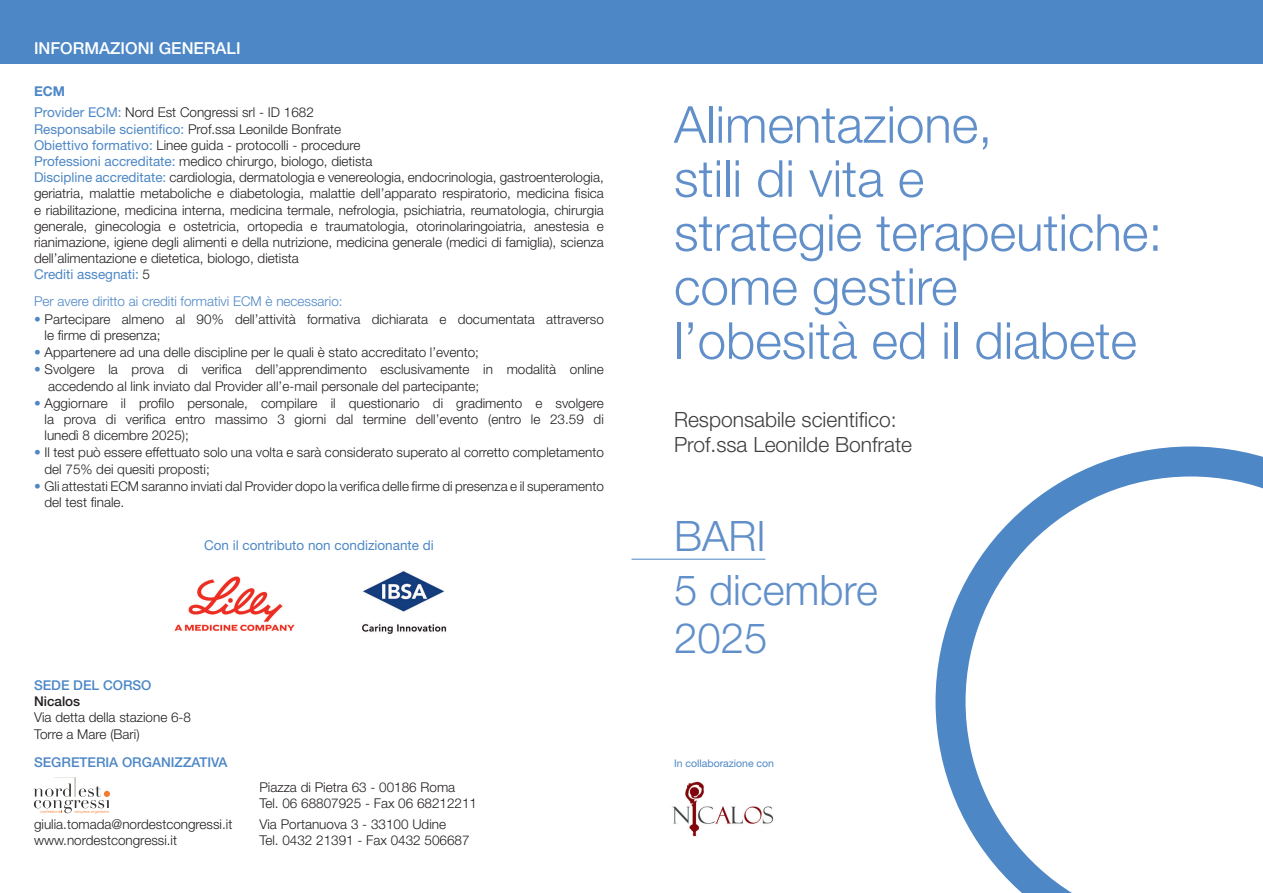
<style>
.page{position:relative;width:1263px;height:893px;background:#fff}
.page>*{position:absolute;margin:0;border:0;box-sizing:border-box;transform-origin:0 0}
.t1{font:300 51px/54px "Helvetica Neue LT Std";color:#618fca}
.t2{font:300 42px/54px "Helvetica Neue LT Std";color:#618fca}
.t3{font:300 21px/25.2px "Helvetica Neue LT Std";color:#3e3e3f}
.t4{font:500 16.5px "Helvetica Neue LT Std";color:#fff}
.t5{font:300 13.5px/16.2px "Helvetica Neue LT Std";color:#231f20}
.t6{font:300 13.5px "Helvetica Neue LT Std";color:#4d87c6}
.t7{font:500 13.5px "Helvetica Neue LT Std";color:#4d87c6}
.t8{font:13.5px "Helvetica Neue LT Std";color:#4d87c6}
.t9{font:500 13.5px "Helvetica Neue LT Std";color:#231f20}
.t10{font:10.5px "Helvetica Neue LT Std";color:#4d87c6}
.s1{font-weight:700;color:#4d87c6}
.s2{font-weight:400;color:#4d87c6}
.s3{color:#4d87c6}
</style>
<div class="page">
<svg style="left:33px;top:777px;width:77px;height:36px"></svg>
<svg style="left:935px;top:446px;width:328px;height:447px"></svg>
<div style="left:0;top:0;width:1263px;height:64px;background:#4d87c6"></div>
<hr style="left:631px;top:559px;width:134px;height:1px;background:#4d87c6">
<img style="left:174px;top:576px;width:121px;height:55px">
<img style="left:362px;top:571px;width:84px;height:63px">
<img style="left:672px;top:781px;width:102px;height:56px">
<p class="t4" style="left:34px;top:39px;width:208px">INFORMAZIONI GENERALI</p>
<p class="t5" style="left:34px;top:81px;width:281px;line-height:21px"><span class="s1">ECM<br></span><span class="s2">Provider ECM:</span> Nord Est Congressi srl - ID 1682</p>
<p class="t5" style="left:34px;top:120px;width:571px"><span class="s2">Responsabile scientifico:</span> Prof.ssa Leonilde Bonfrate<br><span class="s2">Obiettivo formativo:</span> Linee guida - protocolli - procedure<br><span class="s2">Professioni accreditate:</span> medico chirurgo, biologo, dietista<br><span class="s2">Discipline accreditate:</span> cardiologia, dermatologia e venereologia, endocrinologia, gastroenterologia, geriatria, malattie metaboliche e diabetologia, malattie dell’apparato respiratorio, medicina fisica e riabilitazione, medicina interna, medicina termale, nefrologia, psichiatria, reumatologia, chirurgia generale, ginecologia e ostetricia, ortopedia e traumatologia, otorinolaringoiatria, anestesia e rianimazione, igiene degli alimenti e della nutrizione, medicina generale (medici di famiglia), scienza dell’alimentazione e dietetica, biologo, dietista<br><span class="s2">Crediti assegnati:</span> 5</p>
<p class="t6" style="left:34px;top:293px;width:310px">Per avere diritto ai crediti formativi ECM è necessario:</p>
<p class="t5" style="left:45px;top:310px;width:561px;text-indent:-11px"><span class="s3">•</span> Partecipare almeno al 90% dell’attività formativa dichiarata e documentata attraverso le firme di presenza;</p>
<p class="t5" style="left:34px;top:344px;width:446px"><span class="s3">•</span> Appartenere ad una delle discipline per le quali è stato accreditato l’evento;</p>
<p class="t5" style="left:48px;top:361px;width:557px;text-indent:-14px"><span class="s3">•</span> Svolgere la prova di verifica dell’apprendimento esclusivamente in modalità online accedendo al link inviato dal Provider all’e-mail personale del partecipante;</p>
<p class="t5" style="left:45px;top:395px;width:561px;text-align:justify;text-indent:-11px"><span class="s3">•</span> Aggiornare il profilo personale, compilare il questionario di gradimento e svolgere la prova di verifica entro massimo 3 giorni dal termine dell’evento (entro le 23.59 di lunedì 8 dicembre 2025);</p>
<p class="t5" style="left:45px;top:444px;width:561px;text-indent:-11px"><span class="s3">•</span> Il test può essere effettuato solo una volta e sarà considerato superato al corretto completamento del 75% dei quesiti proposti;</p>
<p class="t5" style="left:45px;top:478px;width:561px;text-indent:-11px"><span class="s3">•</span> Gli attestati ECM saranno inviati dal Provider dopo la verifica delle firme di presenza e il superamento del test finale.</p>
<p class="t8" style="left:204px;top:537px;width:231px">Con il contributo non condizionante di</p>
<p class="t7" style="left:34px;top:677px;width:119px">SEDE DEL CORSO</p>
<p class="t9" style="left:34px;top:693px;width:48px">Nicalos</p>
<p class="t5" style="left:34px;top:709px;width:159px">Via detta della stazione 6-8<br>Torre a Mare (Bari)</p>
<p class="t7" style="left:34px;top:754px;width:195px">SEGRETERIA ORGANIZZATIVA</p>
<p class="t5" style="left:34px;top:816px;width:200px">giulia.tomada@nordestcongressi.it www.nordestcongressi.it</p>
<p class="t5" style="left:259px;top:779px;width:219px">Piazza di Pietra 63 - 00186 Roma<br>Tel. 06 68807925 - Fax 06 68212211</p>
<p class="t5" style="left:259px;top:816px;width:212px">Via Portanuova 3 - 33100 Udine<br>Tel. 0432 21391 - Fax 0432 506687</p>
<h1 class="t1" style="left:674px;top:97px;width:490px">Alimentazione,<br>stili di vita e<br>strategie terapeutiche: come gestire<br>l’obesità ed il diabete</h1>
<h3 class="t3" style="left:674px;top:407px;width:240px">Responsabile scientifico:<br>Prof.ssa Leonilde Bonfrate</h3>
<h2 class="t2" style="left:674px;top:508px;width:205px">BARI<br>5 dicembre</h2>
<h2 class="t2" style="left:674px;top:610px;width:95px">2025</h2>
<p class="t10" style="left:674px;top:756px;width:102px">In collaborazione con</p>
</div>
